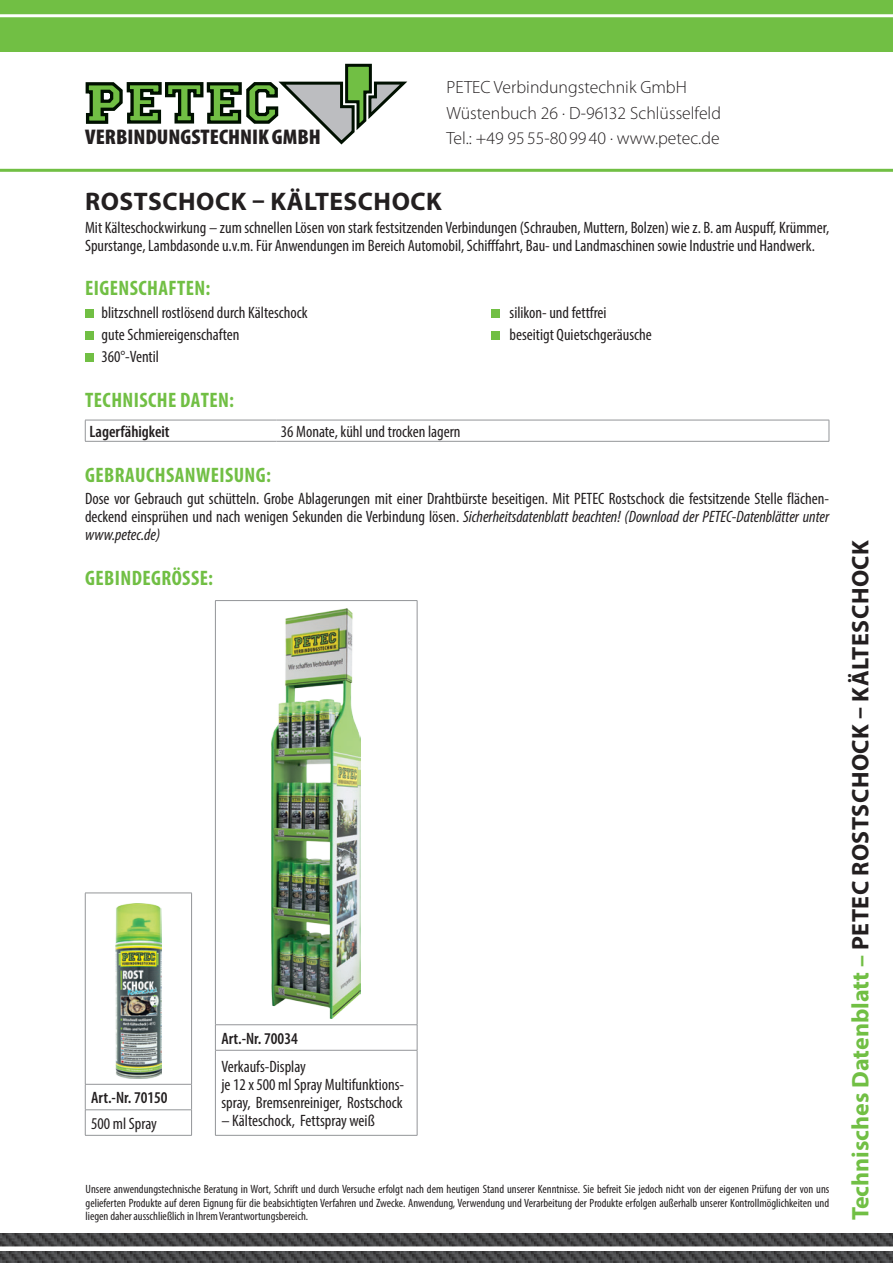
<style>
.page{position:relative;width:893px;height:1263px;background:#fff}
.page>*{position:absolute;margin:0;border:0;box-sizing:border-box;transform-origin:0 0}
.t1{font:700 25.5px "Myriad Pro";letter-spacing:.02em;color:#231f20}
.t2{font:700 24px "Myriad Pro";letter-spacing:.015em;color:#231f20}
.t3{font:900 condensed 21.3px "Myriad Pro";color:#231f20;scale:1.05 1}
.t4{font:700 condensed 21px "Myriad Pro";letter-spacing:.02em;color:#71bf44}
.t5{font:300 17.7px "Myriad Pro";color:#231f20}
.Textkörper_2{font:condensed 16.5px/18px "Myriad Pro";color:#231f20}
.t6{font:600 condensed 16.5px/25.5px "Myriad Pro";color:#231f20}
.Textkörper{font:condensed 12px/13.5px "Myriad Pro";color:#231f20;text-align:justify}
.s1{font-style:italic}
.s2{font-weight:400}
.s3{font-weight:600}
.s4{color:#71bf44}
</style>
<div class="page">
<div style="left:0;top:0;width:893px;height:51px;background:#71bf44"></div>
<hr style="left:0;top:14px;width:893px;height:3px;background:#fff">
<svg style="left:85px;top:63px;width:323px;height:82px"></svg>
<img style="left:0;top:1233px;width:893px;height:30px">
<div style="left:0;top:1246px;width:893px;height:5px;background:#fff"></div>
<div style="left:85px;top:309px;width:9px;height:8px;background:#71bf44"></div>
<div style="left:492px;top:309px;width:8px;height:8px;background:#71bf44"></div>
<div style="left:85px;top:331px;width:9px;height:9px;background:#71bf44"></div>
<div style="left:492px;top:331px;width:8px;height:9px;background:#71bf44"></div>
<div style="left:85px;top:353px;width:9px;height:9px;background:#71bf44"></div>
<hr style="left:85px;top:420px;width:192px;height:1px;background:#939598">
<hr style="left:277px;top:420px;width:552px;height:1px;background:#939598">
<svg style="left:85px;top:420px;width:1px;height:21px"></svg>
<svg style="left:829px;top:420px;width:1px;height:21px"></svg>
<hr style="left:85px;top:441px;width:192px;height:1px;background:#939598">
<hr style="left:277px;top:441px;width:552px;height:1px;background:#939598">
<hr style="left:85px;top:893px;width:107px;height:1px;background:#939598">
<hr style="left:85px;top:893px;width:1px;height:191px;background:#939598">
<hr style="left:191px;top:893px;width:1px;height:191px;background:#939598">
<hr style="left:85px;top:1084px;width:107px;height:1px;background:#939598">
<hr style="left:85px;top:1109px;width:107px;height:1px;background:#939598">
<svg style="left:85px;top:1084px;width:1px;height:51px"></svg>
<svg style="left:191px;top:1084px;width:1px;height:51px"></svg>
<hr style="left:85px;top:1135px;width:107px;height:1px;background:#939598">
<img style="left:116px;top:904px;width:45px;height:174px">
<hr style="left:215px;top:600px;width:202px;height:1px;background:#939598">
<hr style="left:215px;top:601px;width:1px;height:423px;background:#939598">
<hr style="left:417px;top:601px;width:1px;height:423px;background:#939598">
<hr style="left:215px;top:1024px;width:202px;height:1px;background:#939598">
<svg style="left:215px;top:1025px;width:1px;height:25px"></svg>
<svg style="left:417px;top:1025px;width:1px;height:25px"></svg>
<hr style="left:215px;top:1050px;width:202px;height:1px;background:#939598">
<hr style="left:215px;top:1050px;width:1px;height:85px;background:#939598">
<hr style="left:417px;top:1050px;width:1px;height:85px;background:#939598">
<hr style="left:215px;top:1135px;width:202px;height:1px;background:#939598">
<img style="left:272px;top:609px;width:89px;height:410px">
<hr style="left:0;top:169px;width:893px;height:3px;background:#71bf44">
<p class="t3" style="left:85px;top:124px;width:226px">VERBINDUNGSTECHNIK GMBH</p>
<p class="t5" style="left:446px;top:77px;width:242px">PETEC Verbindungstechnik GmbH</p>
<p class="t5" style="left:446px;top:102px;width:276px">Wüstenbuch 26 · D-96132 Schlüsselfeld</p>
<p class="t5" style="left:446px;top:128px;width:275px">Tel.: +49 95 55-80 99 40 · www.petec.de</p>
<p class="t1" style="left:85px;top:184px;width:358px">ROSTSCHOCK – KÄLTESCHOCK</p>
<p class="Textkörper_2" style="left:85px;top:218px;width:746px">Mit Kälteschockwirkung – zum schnellen Lösen von stark festsitzenden Verbindungen (Schrauben, Muttern, Bolzen) wie z. B. am Auspuff, Krümmer,<br>Spurstange, Lambdasonde u.v.m. Für Anwendungen im Bereich Automobil, Schifffahrt, Bau- und Landmaschinen sowie Industrie und Handwerk.</p>
<p class="t4" style="left:85px;top:275px;width:127px">EIGENSCHAFTEN:</p>
<p class="Textkörper_2" style="left:102px;top:303px;width:208px">blitzschnell rostlösend durch Kälteschock</p>
<p class="Textkörper_2" style="left:510px;top:303px;width:98px">silikon- und fettfrei</p>
<p class="Textkörper_2" style="left:102px;top:325px;width:139px">gute Schmiereigenschaften</p>
<p class="Textkörper_2" style="left:510px;top:325px;width:144px">beseitigt Quietschgeräusche</p>
<p class="Textkörper_2" style="left:102px;top:347px;width:59px">360°-Ventil</p>
<p class="t4" style="left:85px;top:386px;width:150px">TECHNISCHE DATEN:</p>
<p class="t6" style="left:90px;top:418px;width:82px">Lagerfähigkeit</p>
<p class="Textkörper_2" style="left:281px;top:422px;width:181px">36 Monate, kühl und trocken lagern</p>
<p class="t4" style="left:85px;top:462px;width:187px">GEBRAUCHSANWEISUNG:</p>
<p class="Textkörper_2" style="left:85px;top:489px;width:746px;text-align:justify">Dose vor Gebrauch gut schütteln. Grobe Ablagerungen mit einer Drahtbürste beseitigen. Mit PETEC Rostschock die festsitzende Stelle flächen&shy;deckend einsprühen und nach wenigen Sekunden die Verbindung lösen. <span class="s1">Sicherheitsdatenblatt beachten! (Download der PETEC-Datenblätter unter www.petec.de)</span></p>
<p class="t4" style="left:85px;top:564px;width:129px">GEBINDEGRÖSSE:</p>
<p class="t6" style="left:91px;top:1085px;width:78px">Art.-Nr. 70150<br><span class="s2">500 ml Spray</span></p>
<p class="Textkörper_2" style="left:221px;top:1024px;width:86px;line-height:28.3px"><span class="s3">Art.-Nr. 70034<br></span>Verkaufs-Display</p>
<p class="Textkörper_2" style="left:221px;top:1075px;width:184px">je 12 x 500 ml Spray Multifunktions&shy;spray, Bremsenreiniger, Rostschock</p>
<p class="Textkörper_2" style="left:221px;top:1111px;width:155px">– Kälteschock, Fettspray weiß</p>
<p class="Textkörper" style="left:86px;top:1182px;width:745px">Unsere anwendungstechnische Beratung in Wort, Schrift und durch Versuche erfolgt nach dem heutigen Stand unserer Kenntnisse. Sie befreit Sie jedoch nicht von der eigenen Prüfung der von uns gelieferten Produkte auf deren Eignung für die beabsichtigten Verfahren und Zwecke. Anwendung, Verwendung und Verarbeitung der Produkte erfolgen außerhalb unserer Kontrollmöglichkeiten und liegen daher ausschließlich in Ihrem Verantwortungsbereich.</p>
<p class="t2" style="left:845px;top:1220px;width:682px;rotate:-90deg"><span class="s4">Technisches Datenblatt –</span> PETEC ROSTSCHOCK – KÄLTESCHOCK</p>
</div>
